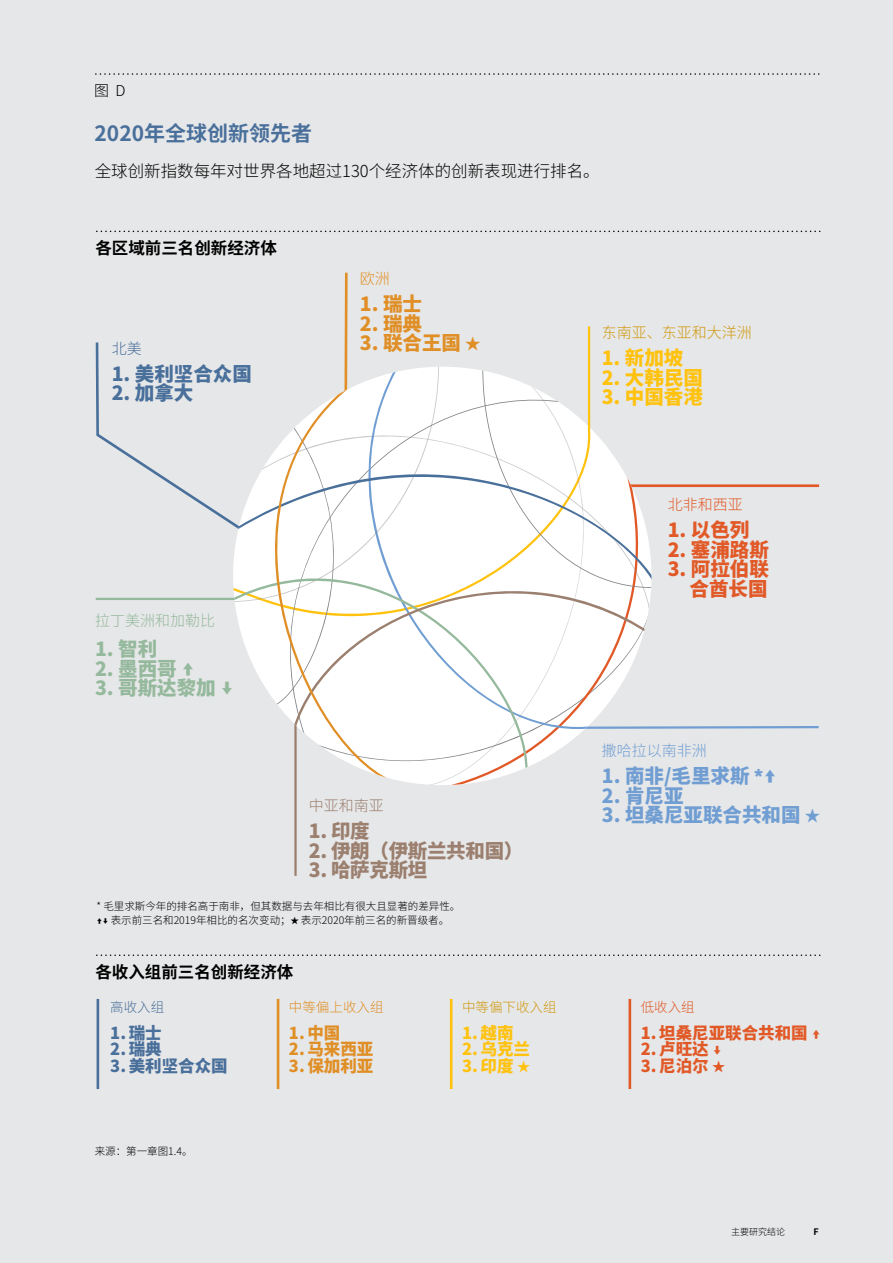
<style>
.page{position:relative;width:893px;height:1263px;background:#e6e7e8}
.page>*{position:absolute;margin:0;border:0;box-sizing:border-box;transform-origin:0 0}
.t1{font:700 21px "Noto Sans CJ Ksc";color:#496f9b}
.t2{font:900 19.5px "Noto Sans CJ Ksc";color:#709ed3}
.t3{font:900 19.5px "Noto Sans CJ Ksc";letter-spacing:-.015em;color:#9b7f6f}
.t4{font:900 19.5px/19.5px "Noto Sans CJ Ksc";color:#e15927;text-align:right}
.t5{font:900 19.5px "Noto Sans CJ Ksc";color:#95b99c}
.t6{font:900 19.5px "Noto Sans CJ Ksc";color:#ffc20e}
.t7{font:900 19.5px "Noto Sans CJ Ksc";color:#e08f27}
.t8{font:900 19.5px "Noto Sans CJ Ksc";color:#496f9b}
.t9{font:300 16.5px "Noto Sans CJ Ksc";color:#000}
.t10{font:900 16.5px "Noto Sans CJ Ksc";color:#e15927}
.t11{font:700 16.5px "Noto Sans CJ Ksc";color:#000}
.t12{font:900 16.5px "Noto Sans CJ Ksc";color:#496f9b}
.t13{font:900 16.5px "Noto Sans CJ Ksc";color:#e08f27}
.t14{font:900 16.5px "Noto Sans CJ Ksc";color:#ffc20e}
.t15{font:300 15px "Noto Sans CJ Ksc";color:#d09910}
.t16{font:300 15px "Noto Sans CJ Ksc";color:#95b99c}
.t17{font:300 15px "Noto Sans CJ Ksc";color:#709ed3}
.t18{font:300 15px "Noto Sans CJ Ksc";color:#9b7f6f}
.t19{font:300 15px "Noto Sans CJ Ksc";color:#e15927}
.t20{font:300 15px "Noto Sans CJ Ksc";color:#000}
.t21{font:300 15px "Noto Sans CJ Ksc";color:#496f9b}
.t22{font:300 15px "Noto Sans CJ Ksc";color:#e08f27}
.t23{font:300 13.5px "Noto Sans CJ Ksc";color:#e08f27}
.t24{font:300 13.5px "Noto Sans CJ Ksc";color:#d09910}
.t25{font:300 13.5px "Noto Sans CJ Ksc";color:#496f9b}
.t26{font:300 13.5px "Noto Sans CJ Ksc";color:#e15927}
.t27{font:300 10.5px/13.5px "Noto Sans CJ Ksc";color:#000}
.t28{font:300 9px "Noto Sans CJ Ksc";color:#000}
.t29{font:700 9px "Noto Sans CJ Ksc";color:#000}
.s1{font-family:"Proxima Nova"}
.s2{font-family:"Proxima Nova";font-size:24px}
.s3{font-family:"Helvetica Neue Cyr"}
</style>
<div class="page">
<svg style="left:96px;top:73px;width:723px;height:2px"></svg>
<svg style="left:97px;top:954px;width:723px;height:2px"></svg>
<svg style="left:97px;top:231px;width:723px;height:1px"></svg>
<hr style="left:97px;top:999px;width:2px;height:90px;background:#496f9b">
<hr style="left:277px;top:999px;width:2px;height:90px;background:#e08f27">
<hr style="left:450px;top:999px;width:2px;height:90px;background:#ffc20e">
<hr style="left:629px;top:999px;width:2px;height:90px;background:#e15927">
<svg style="left:95px;top:342px;width:138px;height:184px"></svg>
<svg style="left:344px;top:272px;width:4px;height:95px"></svg>
<hr style="left:588px;top:326px;width:2px;height:108px;background:#ffc20e">
<hr style="left:621px;top:484px;width:198px;height:3px;background:#e15927">
<svg style="left:651px;top:726px;width:168px;height:3px"></svg>
<hr style="left:96px;top:598px;width:158px;height:2px;background:#95b99c">
<hr style="left:294px;top:706px;width:3px;height:170px;background:#9b7f6f">
<svg style="left:439px;top:368px;width:152px;height:52px"></svg>
<svg style="left:418px;top:383px;width:166px;height:402px;fill:#fff"></svg>
<svg style="left:233px;top:367px;width:206px;height:204px"></svg>
<svg style="left:233px;top:571px;width:295px;height:201px;fill:#fff"></svg>
<svg style="left:235px;top:420px;width:416px;height:165px;background:#f7f7f5"></svg>
<svg style="left:412px;top:579px;width:239px;height:160px;background:#f6f6f5"></svg>
<svg style="left:257px;top:376px;width:155px;height:409px;fill:#fff"></svg>
<h3 class="t20" style="left:94px;top:82px;width:33px">图 D</h3>
<h1 class="t1" style="left:95px;top:121px;width:219px">2020年全球创新领先者</h1>
<h3 class="t9" style="left:95px;top:162px;width:506px">全球创新指数每年对世界各地超过130个经济体的创新表现进行排名。</h3>
<h3 class="t11" style="left:95px;top:238px;width:183px">各区域前三名创新经济体</h3>
<h3 class="t21" style="left:112px;top:340px;width:31px">北美</h3>
<h2 class="t8" style="left:112px;top:363px;width:142px">1. 美利坚合众国</h2>
<h2 class="t8" style="left:112px;top:382px;width:83px">2. 加拿大</h2>
<h3 class="t22" style="left:360px;top:270px;width:31px">欧洲</h3>
<h2 class="t7" style="left:360px;top:293px;width:64px">1. 瑞士</h2>
<h2 class="t7" style="left:360px;top:313px;width:64px">2. 瑞典</h2>
<h2 class="t7" style="left:360px;top:332px;width:122px">3. 联合王国 <span class="s1">★</span></h2>
<h3 class="t15" style="left:602px;top:324px;width:151px">东南亚、东亚和大洋洲</h3>
<h2 class="t6" style="left:602px;top:347px;width:83px">1. 新加坡</h2>
<h2 class="t6" style="left:602px;top:366px;width:103px">2. 大韩民国</h2>
<h2 class="t6" style="left:602px;top:386px;width:103px">3. 中国香港</h2>
<h3 class="t16" style="left:95px;top:612px;width:121px">拉丁美洲和加勒比</h3>
<h2 class="t5" style="left:95px;top:638px;width:64px">1. 智利</h2>
<h2 class="t5" style="left:95px;top:657px;width:102px">2. 墨西哥 <span class="s2">↑</span></h2>
<h2 class="t5" style="left:95px;top:677px;width:141px">3. 哥斯达黎加 <span class="s2">↓</span></h2>
<h3 class="t18" style="left:309px;top:797px;width:76px">中亚和南亚</h3>
<h2 class="t3" style="left:309px;top:820px;width:63px">1. 印度</h2>
<h2 class="t3" style="left:309px;top:839px;width:216px">2. 伊朗（伊斯兰共和国）</h2>
<h2 class="t3" style="left:309px;top:859px;width:120px">3. 哈萨克斯坦</h2>
<p class="t27" style="left:96px;top:900px;width:365px">* 毛里求斯今年的排名高于南非，但其数据与去年相比有很大且显著的差异性。<span class="s1">↑↓</span> 表示前三名和2019年相比的名次变动；<span class="s1">★</span> 表示2020年前三名的新晋级者。</p>
<h3 class="t11" style="left:95px;top:962px;width:200px">各收入组前三名创新经济体</h3>
<p class="t25" style="left:110px;top:999px;width:55px">高收入组</p>
<h3 class="t12" style="left:110px;top:1023px;width:53px">1. 瑞士</h3>
<h3 class="t12" style="left:110px;top:1040px;width:53px">2. 瑞典</h3>
<h3 class="t12" style="left:110px;top:1056px;width:119px">3. 美利坚合众国</h3>
<p class="t27" style="left:95px;top:1144px;width:99px">来源：第一章图1.4。</p>
<p class="t23" style="left:289px;top:999px;width:96px">中等偏上收入组</p>
<h3 class="t13" style="left:289px;top:1023px;width:53px">1. 中国</h3>
<h3 class="t13" style="left:289px;top:1040px;width:86px">2. 马来西亚</h3>
<h3 class="t13" style="left:289px;top:1056px;width:86px">3. 保加利亚</h3>
<p class="t24" style="left:462px;top:999px;width:96px">中等偏下收入组</p>
<h3 class="t14" style="left:462px;top:1023px;width:53px">1. 越南</h3>
<h3 class="t14" style="left:462px;top:1040px;width:69px">2. 乌克兰</h3>
<h3 class="t14" style="left:462px;top:1056px;width:69px">3. 印度 <span class="s1">★</span></h3>
<h3 class="t19" style="left:668px;top:496px;width:76px">北非和西亚</h3>
<h2 class="t4" style="left:668px;top:521px;width:83px">1. 以色列</h2>
<h2 class="t4" style="left:668px;top:540px;width:103px">2. 塞浦路斯</h2>
<h2 class="t4" style="left:668px;top:560px;width:103px">3. 阿拉伯联合酋长国</h2>
<h3 class="t17" style="left:602px;top:742px;width:106px">撒哈拉以南非洲</h3>
<h2 class="t2" style="left:602px;top:765px;width:177px">1. 南非/毛里求斯 <span class="s3">*</span><span class="s2">↑</span></h2>
<h2 class="t2" style="left:602px;top:784px;width:83px">2. 肯尼亚</h2>
<h2 class="t2" style="left:602px;top:804px;width:219px">3. 坦桑尼亚联合共和国 <span class="s1">★</span></h2>
<p class="t26" style="left:641px;top:999px;width:55px">低收入组</p>
<h3 class="t10" style="left:641px;top:1023px;width:182px">1. 坦桑尼亚联合共和国 <span class="s1">↑</span></h3>
<h3 class="t10" style="left:641px;top:1040px;width:83px">2. 卢旺达 <span class="s1">↓</span></h3>
<h3 class="t10" style="left:641px;top:1056px;width:86px">3. 尼泊尔 <span class="s1">★</span></h3>
<p class="t28" style="left:731px;top:1226px;width:55px">主要研究结论</p>
<p class="t29" style="left:813px;top:1226px;width:7px">F</p>
</div>
